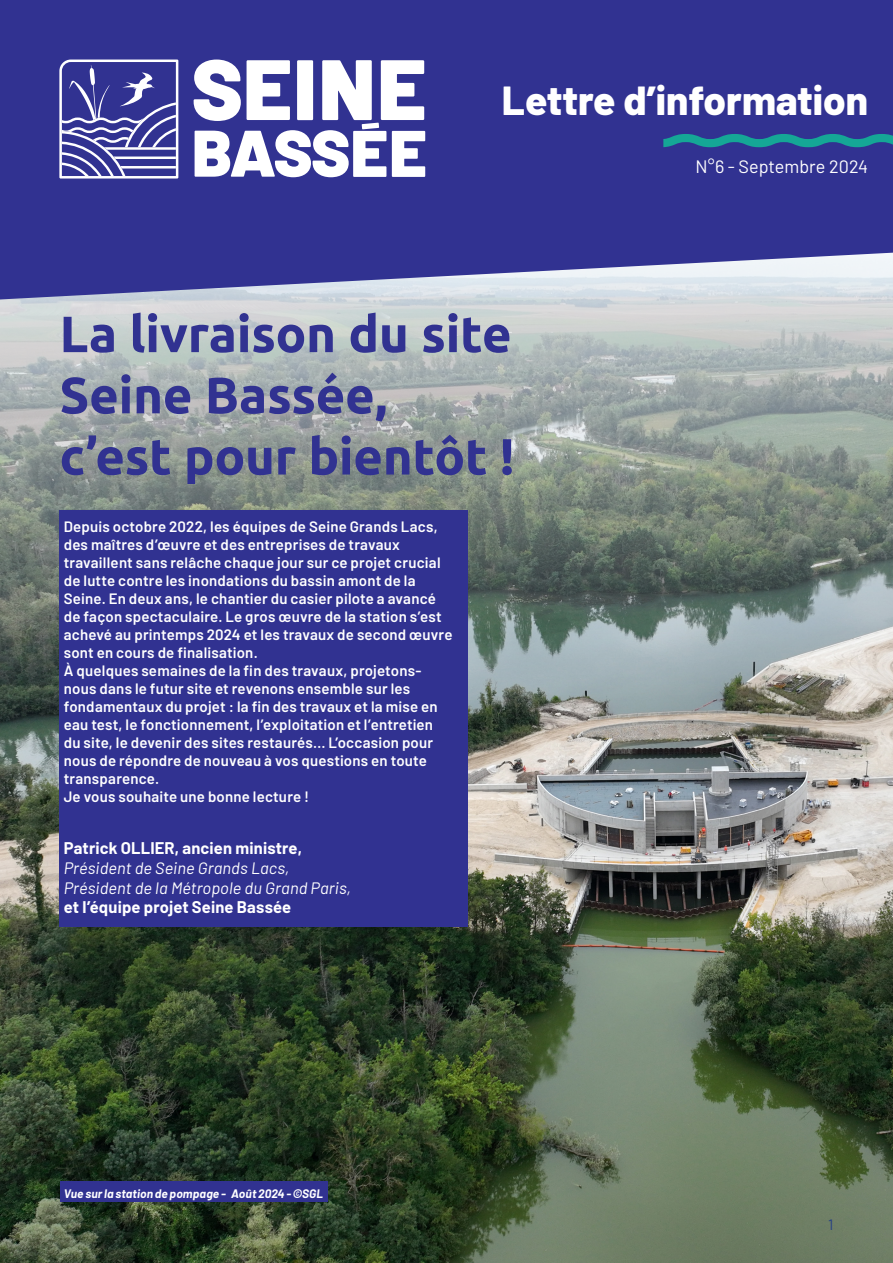
<style>
.page{position:relative;width:893px;height:1263px;background:#fff}
.page>*{position:absolute;margin:0;border:0;box-sizing:border-box;transform-origin:0 0}
.t1{font:700 51px/61.2px "Ubuntu";letter-spacing:-.005em;color:#313291}
.t2{font:800 40.5px "Barlow";color:#fff}
.t3{font:18px "Barlow";color:#fff}
.t4{font:italic 16.5px/19.8px "Barlow";letter-spacing:.005em;color:#fff}
.t5{font:700 16.5px/19.8px "Barlow";letter-spacing:.01em;color:#fff}
.t6{font:600 15px/18px "Barlow";letter-spacing:.015em;color:#fff}
.Questions{font:15px "Barlow";color:#264085}
.t7{font:italic 700 12px "Barlow";letter-spacing:.01em;color:#fff}
.s1{font-weight:400;font-style:italic}
.s2{font-weight:700;font-style:normal}
</style>
<div class="page">
<img style="left:0;top:299px;width:893px;height:964px">
<svg style="left:0;top:0;width:893px;height:299px;background:#414299"></svg>
<div style="left:60px;top:1181px;width:267px;height:21px;background:#313291"></div>
<div style="left:60px;top:510px;width:408px;height:417px;background:#313291"></div>
<svg style="left:663px;top:134px;width:230px;height:13px;background:#1e7d94"></svg>
<svg style="left:194px;top:60px;width:231px;height:117px"></svg>
<svg style="left:59px;top:60px;width:119px;height:119px"></svg>
<p class="t2" style="left:502px;top:70px;width:368px">Lettre d’information</p>
<p class="t1" style="left:60px;top:303px;width:456px">La livraison du site<br>Seine Bassée,<br>c’est pour bientôt !</p>
<p class="t6" style="left:64px;top:516px;width:390px">Depuis octobre 2022, les équipes de Seine Grands Lacs, des maîtres d’œuvre et des entreprises de travaux travaillent sans relâche chaque jour sur ce projet crucial de lutte contre les inondations du bassin amont de la Seine. En deux ans, le chantier du casier pilote a avancé de façon spectaculaire. Le gros œuvre de la station s’est achevé au printemps 2024 et les travaux de second œuvre sont en cours de finalisation.</p>
<p class="t6" style="left:64px;top:660px;width:375px">À quelques semaines de la fin des travaux, projetons&shy;nous dans le futur site et revenons ensemble sur les fondamentaux du projet : la fin des travaux et la mise en eau test, le fonctionnement, l’exploitation et l’entretien du site, le devenir des sites restaurés… L’occasion pour nous de répondre de nouveau à vos questions en toute transparence.</p>
<p class="t6" style="left:64px;top:786px;width:247px">Je vous souhaite une bonne lecture !</p>
<p class="t5" style="left:64px;top:837px;width:240px">Patrick OLLIER, ancien ministre,<br><span class="s1">Président de Seine Grands Lacs,</span></p>
<p class="t4" style="left:64px;top:876px;width:289px">Président de la Métropole du Grand Paris, <span class="s2">et l’équipe projet Seine Bassée</span></p>
<p class="t7" style="left:64px;top:1184px;width:261px">Vue sur la station de pompage - Août 2024 - ©SGL</p>
<p class="t3" style="left:695px;top:154px;width:174px">N°6 - Septembre 2024</p>
<p class="Questions" style="left:828px;top:1214px;width:7px">1</p>
</div>
